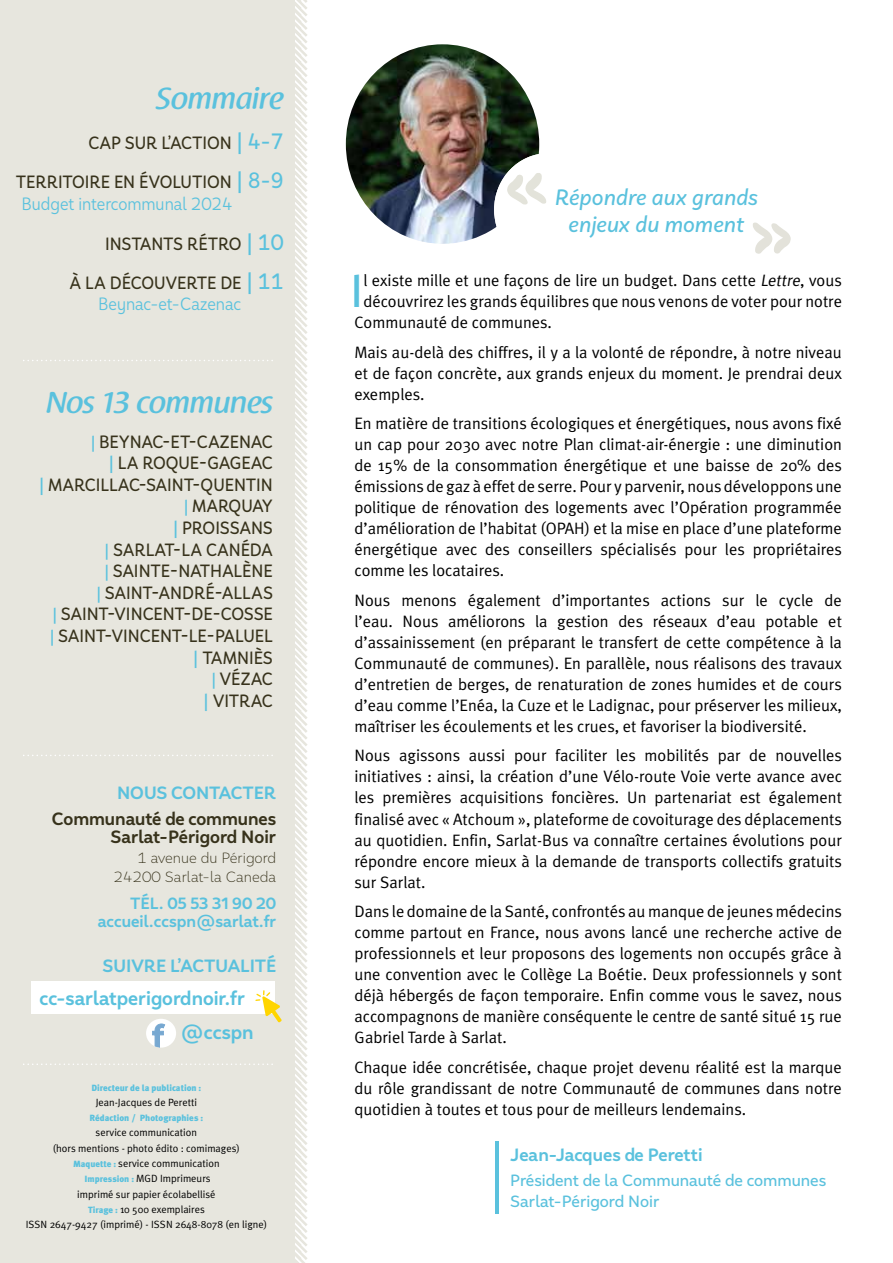
<style>
.page{position:relative;width:893px;height:1263px;background:#fff}
.page>*{position:absolute;margin:0;border:0;box-sizing:border-box;transform-origin:0 0}
.t1{font:500 46.65px "Faible";color:#5ac1dd}
.t2{font:500 30px "Raspoutine";color:#5ac1dd}
.t3{font:italic 500 22.5px/27px "Faible";color:#5ac1dd;text-align:center}
.t4{font:700 19.5px/34.3px "Faible";color:#5ac1dd}
.t5{font:500 18px/21.6px "Faible";letter-spacing:-.01em;color:#37321b;text-align:right;scale:.92 1}
.t6{font:18px/21.6px "Faible";color:#5ac1dd;scale:.92 1}
.t7{font:700 18px "Faible";letter-spacing:-.005em;color:#5ac1dd}
.t8{font:700 18px/17.7px "Faible";color:#37321b;text-align:right}
.t9{font:16.5px/21px "Meta Plus Normal";color:#000;text-align:justify}
.t10{font:500 16.5px/21px "Faible";color:#5ac1dd}
.t11{font:700 16.5px/18.3px "Faible";color:#5ac1dd;text-align:right}
.t12{font:300 15px/19.5px "Faible";color:#37321b;text-align:right}
.t13{font:10.5px/15.3px "Meta Plus Normal";color:#000;text-align:center}
.t14{font:900 9px "Meta Plus";color:#5ac1dd}
.s1{font-size:22.5px;color:#5ac1dd}
.s2{font-weight:500;color:#37321b}
.s3{font-weight:500;font-size:22.5px}
.s4{font-size:16.5px;color:#5ac1dd}
.s5{color:#5ac1dd}
.s6{font-family:"Meta Plus";font-weight:900;font-size:9px;color:#5ac1dd}
.s7{font-style:italic}
</style>
<div class="page">
<div style="left:0;top:0;width:295px;height:1263px;background:#e7e6de"></div>
<img style="left:346px;top:44px;width:193px;height:200px">
<div style="left:31px;top:981px;width:244px;height:32px;background:#fff"></div>
<svg style="left:23px;top:360px;width:250px;height:1px"></svg>
<svg style="left:23px;top:755px;width:250px;height:1px"></svg>
<svg style="left:23px;top:1063px;width:250px;height:2px"></svg>
<svg style="left:255px;top:991px;width:27px;height:31px"></svg>
<div style="left:146px;top:1019px;width:30px;height:28px;background:#fff;border-radius:50%"></div>
<svg style="left:152px;top:1024px;width:13px;height:23px"></svg>
<div style="left:494px;top:153px;width:109px;height:113px;background:#fff;border-radius:50%"></div>
<svg style="left:295px;top:0;width:13px;height:1263px"></svg>
<hr style="left:495px;top:1141px;width:3px;height:72px;background:#5ac1dd">
<h2 class="t2" style="left:155px;top:82px;width:130px">Sommaire</h2>
<p class="t5" style="left:88px;top:132px;width:214px">CAP SUR L’ACTION <span class="s1">| 4-7</span></p>
<p class="t6" style="left:22px;top:171px;width:286px;text-indent:-6px"><span class="s2">TERRITOIRE EN ÉVOLUTION</span> <span class="s3">| 8-9<br></span>Budget intercommunal 2024</p>
<p class="t5" style="left:105px;top:233px;width:196px">INSTANTS RÉTRO <span class="s1">| 10</span></p>
<p class="t6" style="left:98px;top:273px;width:203px;line-height:21px;text-indent:-29px"><span class="s2">À LA DÉCOUVERTE DE</span> <span class="s3">| 11<br></span>Beynac-et-Cazenac</p>
<h2 class="t2" style="left:46px;top:386px;width:228px">Nos 13 communes</h2>
<p class="t5" style="left:39px;top:431px;width:256px"><span class="s4">|</span> BEYNAC-ET-CAZENAC<br><span class="s5">|</span> LA ROQUE-GAGEAC<br><span class="s5">|</span> MARCILLAC-SAINT-QUENTIN <span class="s4">|</span> MARQUAY<br><span class="s5">|</span> PROISSANS<br><span class="s4">|</span> SARLAT-LA CANÉDA<br><span class="s4">|</span> SAINTE-NATHALÈNE<br><span class="s4">|</span> SAINT-ANDRÉ-ALLAS<br><span class="s4">|</span> SAINT-VINCENT-DE-COSSE<br><span class="s4">|</span> SAINT-VINCENT-LE-PALUEL<br><span class="s5">|</span> TAMNIÈS<br><span class="s4">|</span> VÉZAC<br><span class="s5">|</span> VITRAC</p>
<p class="t7" style="left:117px;top:780px;width:161px">NOUS CONTACTER</p>
<p class="t8" style="left:52px;top:810px;width:226px">Communauté de communes<br>Sarlat-Périgord Noir</p>
<p class="t12" style="left:114px;top:848px;width:164px">1 avenue du Périgord<br>24200 Sarlat-la Caneda</p>
<p class="t11" style="left:98px;top:894px;width:180px">TÉL. 05 53 31 90 20 accueil.ccspn@sarlat.fr</p>
<p class="t7" style="left:103px;top:954px;width:175px">SUIVRE L’ACTUALITÉ</p>
<p class="t4" style="left:181px;top:981px;width:73px;text-indent:-142px">cc-sarlatperigordnoir.fr @ccspn</p>
<p class="t14" style="left:91px;top:1082px;width:111px">Directeur de la publication :</p>
<p class="t13" style="left:96px;top:1094px;width:103px">Jean-Jacques de Peretti</p>
<p class="t14" style="left:90px;top:1113px;width:115px">Rédaction / Photographies :</p>
<p class="t13" style="left:26px;top:1125px;width:243px">service communication<br>(hors mentions - photo édito : comimages)<br><span class="s6">Maquette :</span> service communication<br><span class="s6">Impression :</span> MGD Imprimeurs<br>imprimé sur papier écolabellisé<br><span class="s6">Tirage :</span> 10 500 exemplaires<br>ISSN 2647-9427 (imprimé) - ISSN 2648-8078 (en ligne)</p>
<h3 class="t3" style="left:555px;top:183px;width:205px">Répondre aux grands enjeux du moment</h3>
<h1 class="t1" style="left:350px;top:261px;width:15px">I</h1>
<p class="t9" style="left:363px;top:270px;width:480px">l existe mille et une façons de lire un budget. Dans cette <span class="s7">Lettre</span>, vous</p>
<p class="t9" style="left:363px;top:291px;width:480px">découvrirez les grands équilibres que nous venons de voter pour notre</p>
<p class="t9" style="left:354px;top:312px;width:199px">Communauté de communes.</p>
<p class="t9" style="left:354px;top:341px;width:489px">Mais au-delà des chiffres, il y a la volonté de répondre, à notre niveau et de façon concrète, aux grands enjeux du moment. Je prendrai deux exemples.</p>
<p class="t9" style="left:354px;top:413px;width:489px">En matière de transitions écologiques et énergétiques, nous avons fixé un cap pour 2030 avec notre Plan climat-air-énergie : une diminution de 15% de la consommation énergétique et une baisse de 20% des émissions de gaz à effet de serre. Pour y parvenir, nous développons une politique de rénovation des logements avec l’Opération programmée d’amélioration de l’habitat (OPAH) et la mise en place d’une plateforme énergétique avec des conseillers spécialisés pour les propriétaires comme les locataires.</p>
<p class="t9" style="left:354px;top:589px;width:489px">Nous menons également d’importantes actions sur le cycle de l’eau. Nous améliorons la gestion des réseaux d’eau potable et d’assainissement (en préparant le transfert de cette compétence à la Communauté de communes). En parallèle, nous réalisons des travaux d’entretien de berges, de renaturation de zones humides et de cours d’eau comme l’Enéa, la Cuze et le Ladignac, pour préserver les milieux, maîtriser les écoulements et les crues, et favoriser la biodiversité.</p>
<p class="t9" style="left:354px;top:745px;width:489px">Nous agissons aussi pour faciliter les mobilités par de nouvelles initiatives : ainsi, la création d’une Vélo-route Voie verte avance avec les premières acquisitions foncières. Un partenariat est également finalisé avec « Atchoum », plateforme de covoiturage des déplacements au quotidien. Enfin, Sarlat-Bus va connaître certaines évolutions pour répondre encore mieux à la demande de transports collectifs gratuits sur Sarlat.</p>
<p class="t9" style="left:354px;top:900px;width:489px">Dans le domaine de la Santé, confrontés au manque de jeunes médecins comme partout en France, nous avons lancé une recherche active de professionnels et leur proposons des logements non occupés grâce à une convention avec le Collège La Boétie. Deux professionnels y sont déjà hébergés de façon temporaire. Enfin comme vous le savez, nous accompagnons de manière conséquente le centre de santé situé 15 rue Gabriel Tarde à Sarlat.</p>
<p class="t9" style="left:354px;top:1056px;width:489px">Chaque idée concrétisée, chaque projet devenu réalité est la marque du rôle grandissant de notre Communauté de communes dans notre quotidien à toutes et tous pour de meilleurs lendemains.</p>
<p class="t7" style="left:510px;top:1142px;width:194px">Jean-Jacques de Peretti</p>
<p class="t10" style="left:510px;top:1170px;width:318px">Président de la Communauté de communes<br>Sarlat-Périgord Noir</p>
</div>
